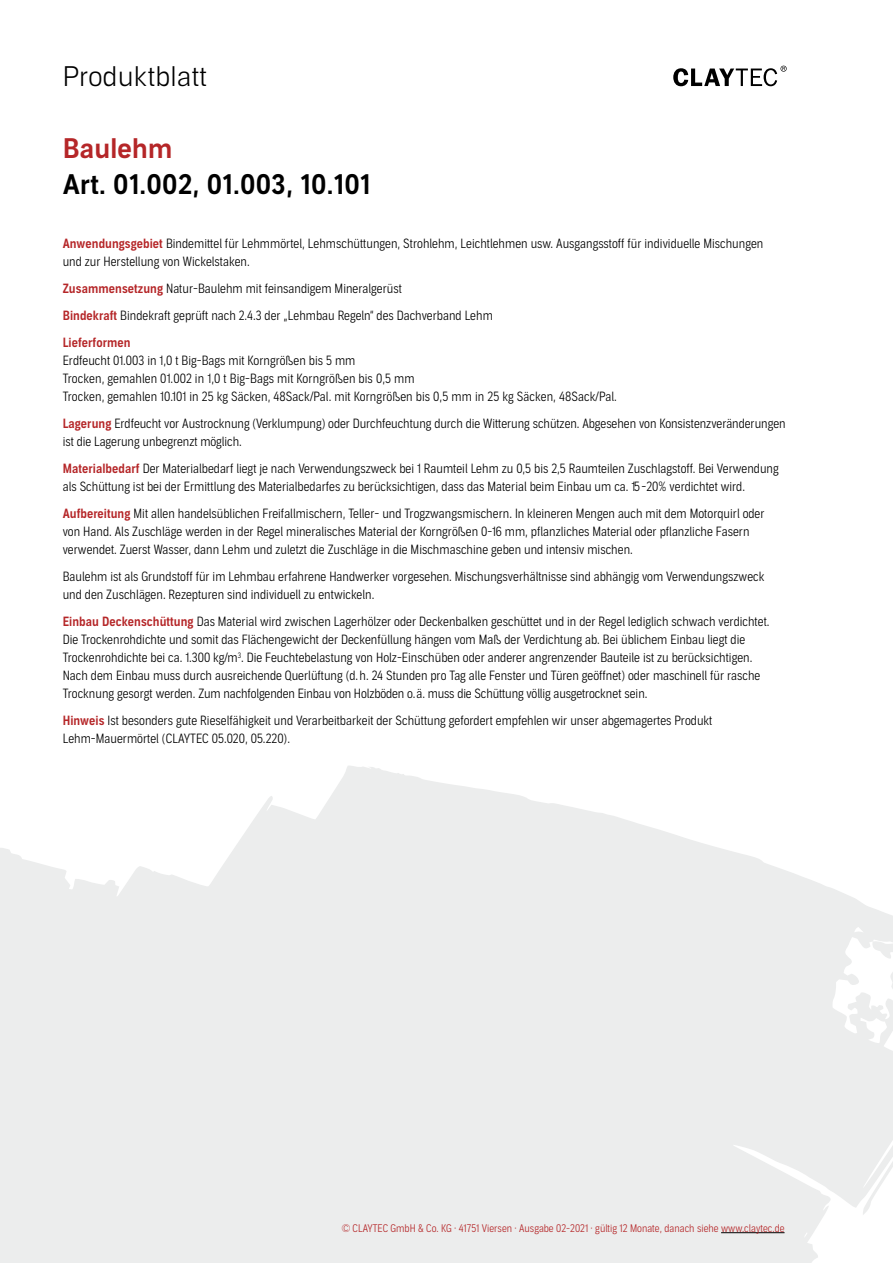
<style>
.page{position:relative;width:893px;height:1263px;background:#fff}
.page>*{position:absolute;margin:0;border:0;box-sizing:border-box;transform-origin:0 0}
.t1{font:27px "Aago Sm";letter-spacing:.01em;color:#000}
.t2{font:300 27px "Aago";letter-spacing:.01em;color:#000}
.t3{font:27px "Aago Sm";letter-spacing:.01em;color:#b52628}
.t4{font:300 12.75px/18px "Aago Condensed";color:#000}
.t5{font:12.75px "Aago Condensed Sm";letter-spacing:.005em;color:#b52628}
.t6{font:300 10.5px "Aago Condensed";color:#b52628}
.s1{font-family:"Aago Condensed Sm";font-weight:400;color:#b52628}
</style>
<div class="page">
<svg style="left:0;top:766px;width:893px;height:497px;fill:#eceded"></svg>
<hr style="left:721px;top:1232px;width:63px;height:1px;background:#000">
<svg style="left:673px;top:66px;width:114px;height:20px"></svg>
<h1 class="t2" style="left:63px;top:66px;width:146px">Produktblatt</h1>
<h1 class="t3" style="left:63px;top:138px;width:111px">Baulehm</h1>
<h1 class="t1" style="left:63px;top:174px;width:309px">Art. 01.002, 01.003, 10.101</h1>
<p class="t4" style="left:63px;top:236px;width:702px"><span class="s1">Anwendungsgebiet</span> Bindemittel für Lehmmörtel, Lehmschüttungen, Strohlehm, Leichtlehmen usw. Ausgangsstoff für individuelle Mischungen und zur Herstellung von Wickelstaken.</p>
<p class="t4" style="left:63px;top:277px;width:432px;line-height:27px"><span class="s1">Zusammensetzung</span> Natur-Baulehm mit feinsandigem Mineralgerüst<br><span class="s1">Bindekraft</span> Bindekraft geprüft nach 2.4.3 der „Lehmbau Regeln“ des Dachverband Lehm</p>
<p class="t5" style="left:63px;top:338px;width:69px">Lieferformen</p>
<p class="t4" style="left:63px;top:353px;width:556px">Erdfeucht 01.003 in 1,0 t Big-Bags mit Korngrößen bis 5 mm<br>Trocken, gemahlen 01.002 in 1,0 t Big-Bags mit Korngrößen bis 0,5 mm<br>Trocken, gemahlen 10.101 in 25 kg Säcken, 48Sack/Pal. mit Korngrößen bis 0,5 mm in 25 kg Säcken, 48Sack/Pal.</p>
<p class="t4" style="left:63px;top:416px;width:724px"><span class="s1">Lagerung</span> Erdfeucht vor Austrocknung (Verklumpung) oder Durchfeuchtung durch die Witterung schützen. Abgesehen von Konsistenzveränderungen ist die Lagerung unbegrenzt möglich.</p>
<p class="t4" style="left:63px;top:461px;width:718px"><span class="s1">Materialbedarf</span> Der Materialbedarf liegt je nach Verwendungszweck bei 1 Raumteil Lehm zu 0,5 bis 2,5 Raumteilen Zuschlagstoff. Bei Verwendung als Schüttung ist bei der Ermittlung des Materialbedarfes zu berücksichtigen, dass das Material beim Einbau um ca. 15-20% verdichtet wird.</p>
<p class="t4" style="left:63px;top:506px;width:703px"><span class="s1">Aufbereitung</span> Mit allen handelsüblichen Freifallmischern, Teller- und Trogzwangsmischern. In kleineren Mengen auch mit dem Motorquirl oder von Hand. Als Zuschläge werden in der Regel mineralisches Material der Korngrößen 0-16 mm, pflanzliches Material oder pflanzliche Fasern verwendet. Zuerst Wasser, dann Lehm und zuletzt die Zuschläge in die Mischmaschine geben und intensiv mischen.</p>
<p class="t4" style="left:63px;top:569px;width:703px">Baulehm ist als Grundstoff für im Lehmbau erfahrene Handwerker vorgesehen. Mischungsverhältnisse sind abhängig vom Verwendungszweck und den Zuschlägen. Rezepturen sind individuell zu entwickeln.</p>
<p class="t4" style="left:63px;top:614px;width:708px"><span class="s1">Einbau Deckenschüttung</span> Das Material wird zwischen Lagerhölzer oder Deckenbalken geschüttet und in der Regel lediglich schwach verdichtet.<br>Die Trockenrohdichte und somit das Flächengewicht der Deckenfüllung hängen vom Maß der Verdichtung ab. Bei üblichem Einbau liegt die Trockenrohdichte bei ca. 1.300 kg/m<sup>3</sup>. Die Feuchtebelastung von Holz-Einschüben oder anderer angrenzender Bauteile ist zu berücksichtigen.<br>Nach dem Einbau muss durch ausreichende Querlüftung (d.h. 24 Stunden pro Tag alle Fenster und Türen geöffnet) oder maschinell für rasche Trocknung gesorgt werden. Zum nachfolgenden Einbau von Holzböden o.ä. muss die Schüttung völlig ausgetrocknet sein.</p>
<p class="t4" style="left:63px;top:713px;width:651px"><span class="s1">Hinweis</span> Ist besonders gute Rieselfähigkeit und Verarbeitbarkeit der Schüttung gefordert empfehlen wir unser abgemagertes Produkt<br>Lehm-Mauermörtel (CLAYTEC 05.020, 05.220).</p>
<p class="t6" style="left:342px;top:1224px;width:444px">© CLAYTEC GmbH &amp; Co. KG · 41751 Viersen · Ausgabe 02-2021 · gültig 12 Monate, danach siehe www.claytec.de</p>
</div>
